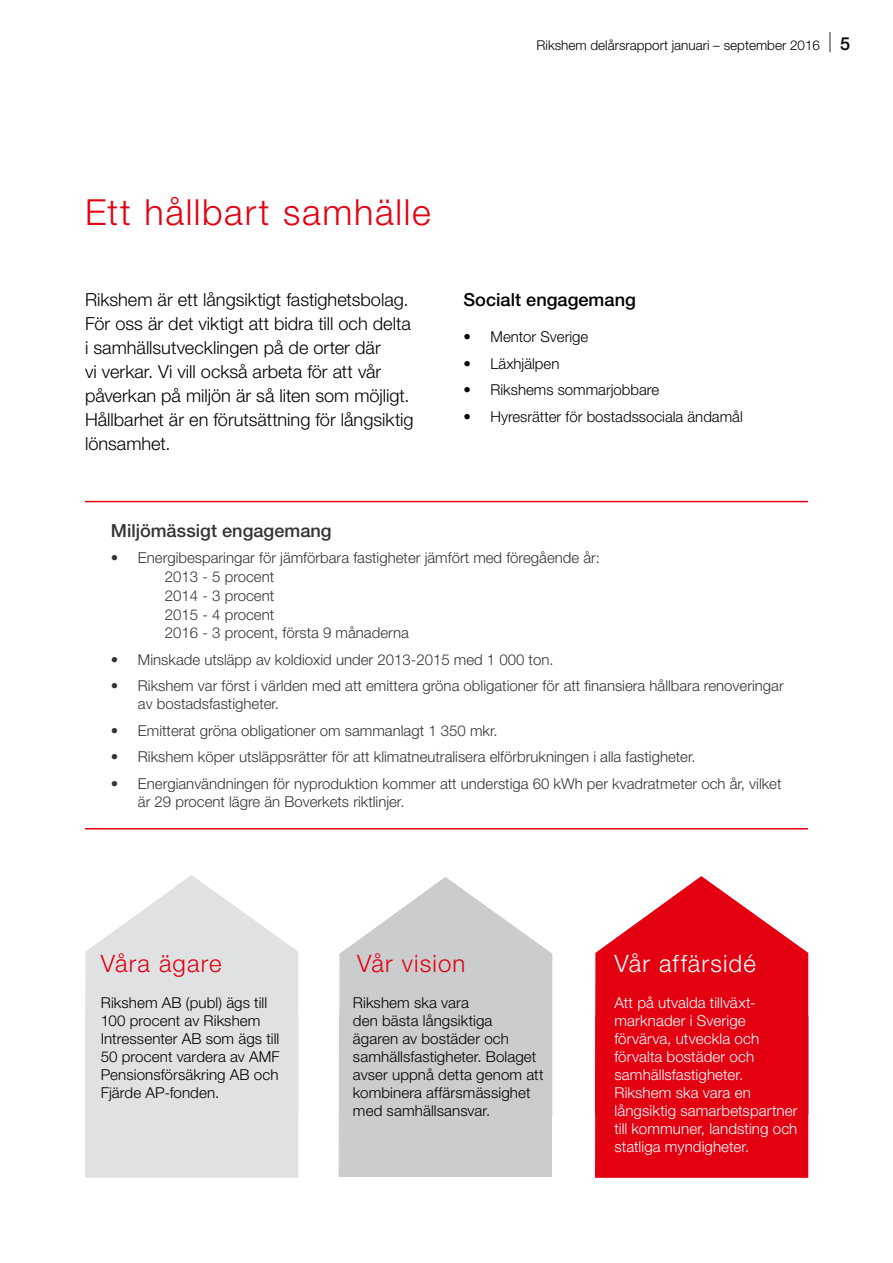
<style>
.page{position:relative;width:893px;height:1263px;background:#fff}
.page>*{position:absolute;margin:0;border:0;box-sizing:border-box;transform-origin:0 0}
.t1{font:300 36px "Helvetica Neue LT Std";letter-spacing:.045em;color:#e30011}
.t2{font:300 24px "Helvetica Neue LT Std";letter-spacing:.045em;color:#e30011}
.t3{font:300 24px "Helvetica Neue LT Std";letter-spacing:.05em;color:#fff}
.t4{font:300 18px/24px "Helvetica Neue LT Std";color:#000}
.t5{font:500 18px "Helvetica Neue LT Std";color:#000}
.t6{font:300 15px/18px "Helvetica Neue LT Std";color:#000}
.t7{font:300 15px/18px "Helvetica Neue LT Std";letter-spacing:.005em;color:#fff}
.t8{font:300 13.5px "Helvetica Neue LT Std";color:#000}
.s1{font-size:20.4px}
.s2{font-weight:500;font-size:18px}
</style>
<div class="page">
<div style="left:85px;top:1113px;width:213px;height:65px;background:#e0e1e2"></div>
<svg style="left:85px;top:875px;width:213px;height:238px;fill:#e0e1e2"></svg>
<div style="left:339px;top:1115px;width:213px;height:62px;background:#cbccce"></div>
<svg style="left:339px;top:877px;width:213px;height:238px;fill:#cbccce"></svg>
<div style="left:595px;top:1115px;width:213px;height:63px;background:#e30011"></div>
<svg style="left:595px;top:876px;width:213px;height:239px;fill:#e30011"></svg>
<hr style="left:85px;top:501px;width:723px;height:1px;background:#e30011">
<hr style="left:85px;top:828px;width:723px;height:1px;background:#e30011">
<p class="t8" style="left:536px;top:37px;width:315px">Rikshem delårsrapport januari – september 2016 <span class="s1">|</span> <span class="s2">5</span></p>
<h1 class="t1" style="left:85px;top:190px;width:347px">Ett hållbart samhälle</h1>
<p class="t4" style="left:85px;top:287px;width:330px">Rikshem är ett långsiktigt fastighetsbolag.<br>För oss är det viktigt att bidra till och delta i samhällsutvecklingen på de orter där<br>vi verkar. Vi vill också arbeta för att vår påverkan på miljön är så liten som möjligt.<br>Hållbarhet är en förutsättning för långsiktig lönsamhet.</p>
<p class="t5" style="left:463px;top:289px;width:174px">Socialt engagemang</p>
<p class="t6" style="left:463px;top:327px;width:126px">• Mentor Sverige</p>
<p class="t6" style="left:463px;top:354px;width:97px">• Läxhjälpen</p>
<p class="t6" style="left:463px;top:380px;width:197px">• Rikshems sommarjobbare</p>
<p class="t6" style="left:463px;top:407px;width:281px">• Hyresrätter för bostadssociala ändamål</p>
<p class="t5" style="left:111px;top:519px;width:222px">Miljömässigt engagemang</p>
<p class="t6" style="left:165px;top:548px;width:437px;line-height:18.8px;text-indent:-54px">• Energibesparingar för jämförbara fastigheter jämfört med föregående år:<br>2013 - 5 procent<br>2014 - 3 procent<br>2015 - 4 procent<br>2016 - 3 procent, första 9 månaderna</p>
<p class="t6" style="left:111px;top:650px;width:444px">• Minskade utsläpp av koldioxid under 2013-2015 med 1 000 ton.</p>
<p class="t6" style="left:138px;top:676px;width:647px;text-indent:-27px">• Rikshem var först i världen med att emittera gröna obligationer för att finansiera hållbara renoveringar av bostadsfastigheter.</p>
<p class="t6" style="left:111px;top:721px;width:388px">• Emitterat gröna obligationer om sammanlagt 1 350 mkr.</p>
<p class="t6" style="left:111px;top:747px;width:586px">• Rikshem köper utsläppsrätter för att klimatneutralisera elförbrukningen i alla fastigheter.</p>
<p class="t6" style="left:138px;top:774px;width:645px;text-indent:-27px">• Energianvändningen för nyproduktion kommer att understiga 60 kWh per kvadratmeter och år, vilket är 29 procent lägre än Boverkets riktlinjer.</p>
<h2 class="t2" style="left:101px;top:949px;width:122px">Våra ägare</h2>
<p class="t6" style="left:101px;top:993px;width:180px">Rikshem AB (publ) ägs till<br>100 procent av Rikshem<br>Intressenter AB som ägs till<br>50 procent vardera av AMF<br>Pensionsförsäkring AB och<br>Fjärde AP-fonden.</p>
<h2 class="t2" style="left:357px;top:949px;width:110px">Vår vision</h2>
<p class="t6" style="left:353px;top:993px;width:192px">Rikshem ska vara<br>den bästa långsiktiga<br>ägaren av bostäder och samhällsfastigheter. Bolaget avser uppnå detta genom att kombinera affärsmässighet med samhällsansvar.</p>
<p class="t7" style="left:614px;top:993px;width:185px">Att på utvalda tillväxt&shy;marknader i Sverige förvärva, utveckla och förvalta bostäder och samhällsfastigheter.<br>Rikshem ska vara en långsiktig samarbetspartner till kommuner, landsting och statliga myndigheter.</p>
<h2 class="t3" style="left:614px;top:949px;width:143px">Vår affärsidé</h2>
</div>
